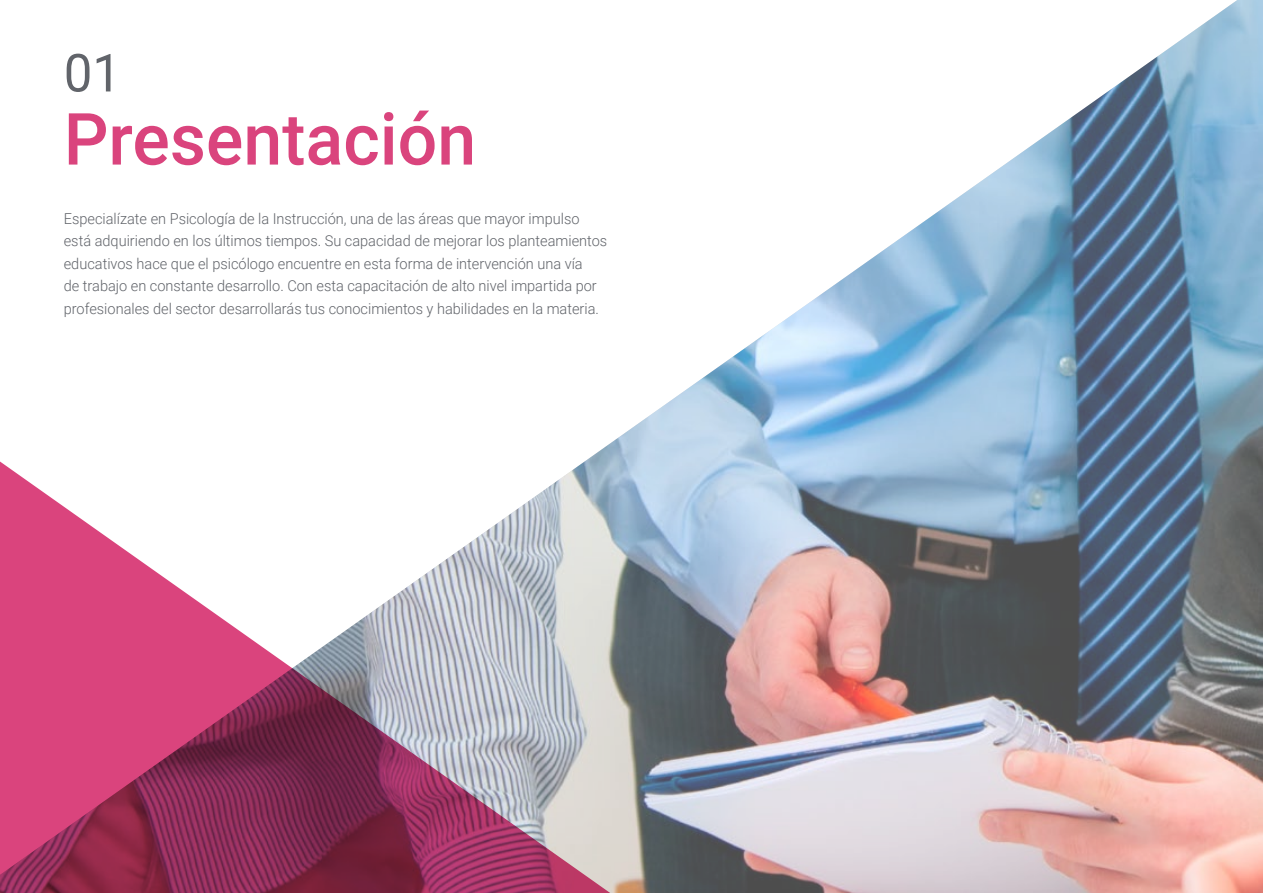
<style>
.page{position:relative;width:1263px;height:893px;background:#fff}
.page>*{position:absolute;margin:0;border:0;box-sizing:border-box;transform-origin:0 0}
.t1{font:500 72px "Roboto";color:#da447d}
.t2{font:52.5px "Roboto";color:#61646a}
.t3{font:300 15px/22.5px "Roboto";color:#61646a}
</style>
<div class="page">
<img style="left:607px;top:0;width:656px;height:893px">
<svg style="left:0;top:446px;width:640px;height:447px"></svg>
<h2 class="t2" style="left:64px;top:36px;width:59px">01</h2>
<h1 class="t1" style="left:64px;top:89px;width:414px">Presentación</h1>
<p class="t3" style="left:64px;top:207px;width:545px">Especialízate en Psicología de la Instrucción, una de las áreas que mayor impulso está adquiriendo en los últimos tiempos. Su capacidad de mejorar los planteamientos educativos hace que el psicólogo encuentre en esta forma de intervención una vía<br>de trabajo en constante desarrollo. Con esta capacitación de alto nivel impartida por profesionales del sector desarrollarás tus conocimientos y habilidades en la materia.</p>
</div>
